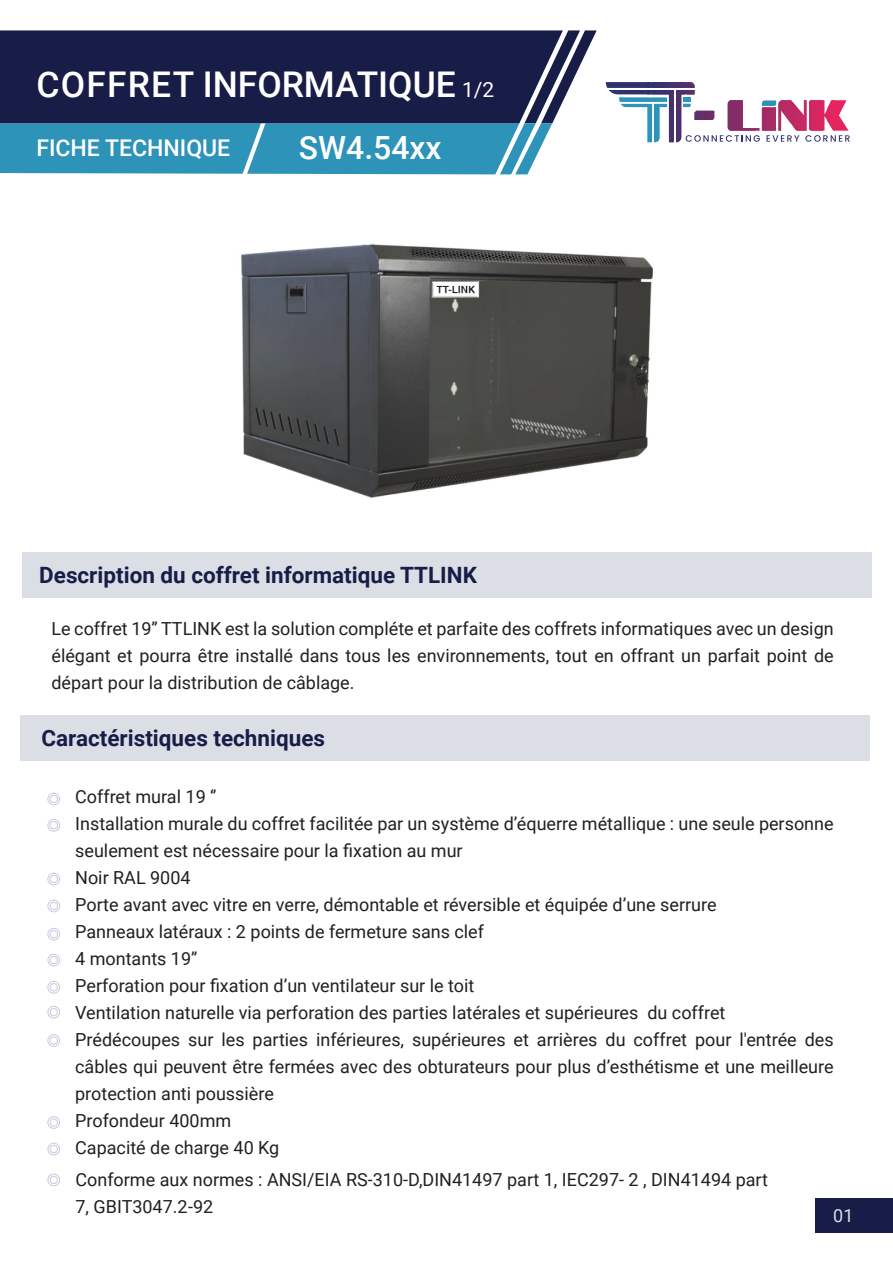
<style>
.page{position:relative;width:893px;height:1263px;background:#fff}
.page>*{position:absolute;margin:0;border:0;box-sizing:border-box;transform-origin:0 0}
.t1{font:500 35.4px "Roboto";color:#fff}
.t2{font:500 31.95px "Roboto";color:#fff}
.t3{font:500 23.1px "Roboto";color:#fff}
.t4{font:700 22.5px "Roboto";color:#171d47}
.t5{font:20.85px "Roboto";color:#fff}
.t6{font:18px/27px "Roboto";color:#231f20;text-align:justify}
.t7{font:18px "Roboto";color:#dcdee6}
</style>
<div class="page">
<img style="left:241px;top:243px;width:412px;height:255px">
<hr style="left:823px;top:100px;width:1px;height:31px;background:#db2560">
<hr style="left:822px;top:100px;width:1px;height:31px;background:#da2460">
<hr style="left:821px;top:100px;width:1px;height:31px;background:#da2460">
<hr style="left:820px;top:100px;width:1px;height:31px;background:#d82560">
<hr style="left:819px;top:100px;width:1px;height:31px;background:#d72560">
<hr style="left:818px;top:100px;width:1px;height:31px;background:#d62661">
<hr style="left:817px;top:100px;width:1px;height:31px;background:#d62761">
<hr style="left:816px;top:100px;width:1px;height:31px;background:#d42861">
<hr style="left:815px;top:100px;width:1px;height:31px;background:#d32862">
<hr style="left:814px;top:100px;width:1px;height:31px;background:#d22861">
<hr style="left:813px;top:100px;width:1px;height:31px;background:#d12861">
<hr style="left:811px;top:100px;width:2px;height:31px;background:#d12862">
<hr style="left:810px;top:100px;width:1px;height:31px;background:#d02962">
<hr style="left:809px;top:100px;width:1px;height:31px;background:#ce2862">
<svg style="left:834px;top:100px;width:14px;height:31px"></svg>
<hr style="left:833px;top:100px;width:1px;height:31px;background:#e6255f">
<hr style="left:832px;top:100px;width:1px;height:31px;background:#e5265f">
<hr style="left:831px;top:100px;width:1px;height:31px;background:#e42660">
<hr style="left:830px;top:100px;width:1px;height:31px;background:#e22760">
<hr style="left:829px;top:100px;width:1px;height:31px;background:#e22760">
<hr style="left:828px;top:100px;width:1px;height:31px;background:#e1235f">
<hr style="left:827px;top:100px;width:1px;height:31px;background:#e02360">
<hr style="left:826px;top:100px;width:1px;height:31px;background:#df2460">
<hr style="left:825px;top:100px;width:1px;height:31px;background:#dd2460">
<hr style="left:824px;top:100px;width:1px;height:31px;background:#dc2460">
<hr style="left:806px;top:100px;width:1px;height:31px;background:#cc2862">
<hr style="left:805px;top:100px;width:1px;height:31px;background:#cc2862">
<hr style="left:804px;top:100px;width:1px;height:31px;background:#ca2862">
<hr style="left:803px;top:100px;width:1px;height:31px;background:#c92962">
<hr style="left:802px;top:100px;width:1px;height:31px;background:#c92c64">
<hr style="left:801px;top:100px;width:1px;height:31px;background:#c72c64">
<hr style="left:800px;top:100px;width:1px;height:31px;background:#c72863">
<hr style="left:799px;top:100px;width:1px;height:31px;background:#c52862">
<svg style="left:648px;top:82px;width:47px;height:6px"></svg>
<div style="left:606px;top:82px;width:42px;height:6px;background:#2e326e"></div>
<hr style="left:694px;top:90px;width:1px;height:52px;background:#5d2f69">
<hr style="left:693px;top:90px;width:1px;height:52px;background:#5c2f69">
<hr style="left:692px;top:90px;width:1px;height:52px;background:#5b2f69">
<hr style="left:691px;top:90px;width:1px;height:52px;background:#5a2f6a">
<hr style="left:690px;top:90px;width:1px;height:52px;background:#592f6a">
<hr style="left:689px;top:90px;width:1px;height:52px;background:#582f6a">
<hr style="left:688px;top:90px;width:1px;height:52px;background:#572f6b">
<hr style="left:687px;top:90px;width:1px;height:52px;background:#562f6b">
<hr style="left:686px;top:90px;width:1px;height:52px;background:#552f6b">
<hr style="left:685px;top:90px;width:1px;height:52px;background:#542f6a">
<hr style="left:684px;top:90px;width:1px;height:52px;background:#532f6a">
<hr style="left:683px;top:90px;width:1px;height:52px;background:#512f6a">
<hr style="left:682px;top:90px;width:1px;height:52px;background:#502f6a">
<hr style="left:681px;top:90px;width:1px;height:52px;background:#4f2f6a">
<hr style="left:680px;top:90px;width:1px;height:52px;background:#4e2f6a">
<hr style="left:679px;top:90px;width:1px;height:52px;background:#4c306c">
<hr style="left:678px;top:90px;width:1px;height:52px;background:#4d316c">
<hr style="left:677px;top:90px;width:1px;height:52px;background:#4d316c">
<hr style="left:676px;top:90px;width:1px;height:52px;background:#4b316c">
<hr style="left:674px;top:90px;width:1px;height:52px;background:#4a316c">
<hr style="left:673px;top:90px;width:1px;height:52px;background:#48316c">
<hr style="left:672px;top:90px;width:1px;height:52px;background:#47316c">
<hr style="left:670px;top:90px;width:2px;height:52px;background:#45316c">
<hr style="left:669px;top:90px;width:1px;height:52px;background:#45316c">
<hr style="left:668px;top:90px;width:1px;height:52px;background:#43316c">
<hr style="left:667px;top:90px;width:1px;height:52px;background:#42316c">
<hr style="left:666px;top:90px;width:1px;height:52px;background:#41316d">
<hr style="left:665px;top:90px;width:1px;height:52px;background:#40316d">
<hr style="left:664px;top:90px;width:1px;height:52px;background:#3f316d">
<hr style="left:663px;top:90px;width:1px;height:52px;background:#3d316d">
<hr style="left:662px;top:90px;width:1px;height:52px;background:#3b316c">
<hr style="left:661px;top:90px;width:1px;height:52px;background:#3a316c">
<hr style="left:660px;top:90px;width:1px;height:52px;background:#39316c">
<hr style="left:659px;top:90px;width:1px;height:52px;background:#38316c">
<hr style="left:658px;top:90px;width:1px;height:52px;background:#37326d">
<hr style="left:657px;top:90px;width:1px;height:52px;background:#36326d">
<hr style="left:656px;top:90px;width:1px;height:52px;background:#35326d">
<hr style="left:655px;top:90px;width:1px;height:52px;background:#34326d">
<hr style="left:654px;top:90px;width:1px;height:52px;background:#32326e">
<hr style="left:653px;top:90px;width:1px;height:52px;background:#34326e">
<hr style="left:652px;top:90px;width:1px;height:52px;background:#33326e">
<hr style="left:651px;top:90px;width:1px;height:52px;background:#32326e">
<hr style="left:650px;top:90px;width:1px;height:52px;background:#31326e">
<hr style="left:649px;top:90px;width:1px;height:52px;background:#2f326e">
<hr style="left:648px;top:90px;width:1px;height:52px;background:#2e326e">
<svg style="left:609px;top:90px;width:39px;height:52px"></svg>
<div style="left:683px;top:97px;width:8px;height:5px;background:#2d93b9"></div>
<svg style="left:683px;top:100px;width:116px;height:42px"></svg>
<svg style="left:805px;top:135px;width:45px;height:7px"></svg>
<div style="left:22px;top:552px;width:849px;height:46px;background:#dcdee6"></div>
<div style="left:20px;top:715px;width:850px;height:46px;background:#dcdee6"></div>
<svg style="left:47px;top:793px;width:13px;height:12px"></svg>
<svg style="left:47px;top:819px;width:13px;height:13px"></svg>
<svg style="left:47px;top:873px;width:13px;height:12px"></svg>
<svg style="left:47px;top:899px;width:13px;height:13px"></svg>
<svg style="left:47px;top:1116px;width:13px;height:13px"></svg>
<svg style="left:47px;top:928px;width:13px;height:12px"></svg>
<svg style="left:47px;top:954px;width:13px;height:12px"></svg>
<svg style="left:47px;top:981px;width:13px;height:13px"></svg>
<svg style="left:47px;top:1006px;width:13px;height:12px"></svg>
<svg style="left:47px;top:1034px;width:13px;height:13px"></svg>
<svg style="left:47px;top:1143px;width:13px;height:12px"></svg>
<svg style="left:47px;top:1173px;width:13px;height:13px"></svg>
<div style="left:816px;top:1198px;width:77px;height:34px;background:#171d47"></div>
<svg style="left:0;top:30px;width:597px;height:145px;background:#32547a"></svg>
<h1 class="t1" style="left:36px;top:60px;width:421px">COFFRET INFORMATIQUE</h1>
<p class="t5" style="left:462px;top:75px;width:34px">1/2</p>
<p class="t3" style="left:36px;top:131px;width:195px">FICHE TECHNIQUE</p>
<h2 class="t2" style="left:299px;top:125px;width:144px">SW4.54xx</h2>
<p class="t4" style="left:39px;top:559px;width:439px">Description du coffret informatique TTLINK</p>
<p class="t6" style="left:52px;top:614px;width:784px">Le coffret 19’’ TTLINK est la solution compléte et parfaite des coffrets informatiques avec un design élégant et pourra être installé dans tous les environnements, tout en offrant un parfait point de départ pour la distribution de câblage.</p>
<p class="t4" style="left:42px;top:722px;width:285px">Caractéristiques techniques</p>
<p class="t6" style="left:75px;top:782px;width:760px;text-align:left">Coffret mural 19 ‘’<br>Installation murale du coffret facilitée par un système d’équerre métallique : une seule personne seulement est nécessaire pour la fixation au mur<br>Noir RAL 9004<br>Porte avant avec vitre en verre, démontable et réversible et équipée d’une serrure<br>Panneaux latéraux : 2 points de fermeture sans clef<br>4 montants 19’’<br>Perforation pour fixation d’un ventilateur sur le toit<br>Ventilation naturelle via perforation des parties latérales et supérieures du coffret Prédécoupes sur les parties inférieures, supérieures et arrières du coffret pour l'entrée des câbles qui peuvent être fermées avec des obturateurs pour plus d’esthétisme et une meilleure protection anti poussière<br>Profondeur 400mm<br>Capacité de charge 40 Kg</p>
<p class="t6" style="left:75px;top:1165px;width:694px">Conforme aux normes : ANSI/EIA RS-310-D,DIN41497 part 1, IEC297- 2 , DIN41494 part</p>
<p class="t6" style="left:75px;top:1192px;width:139px">7, GBIT3047.2-92</p>
<p class="t7" style="left:833px;top:1203px;width:22px">01</p>
</div>
